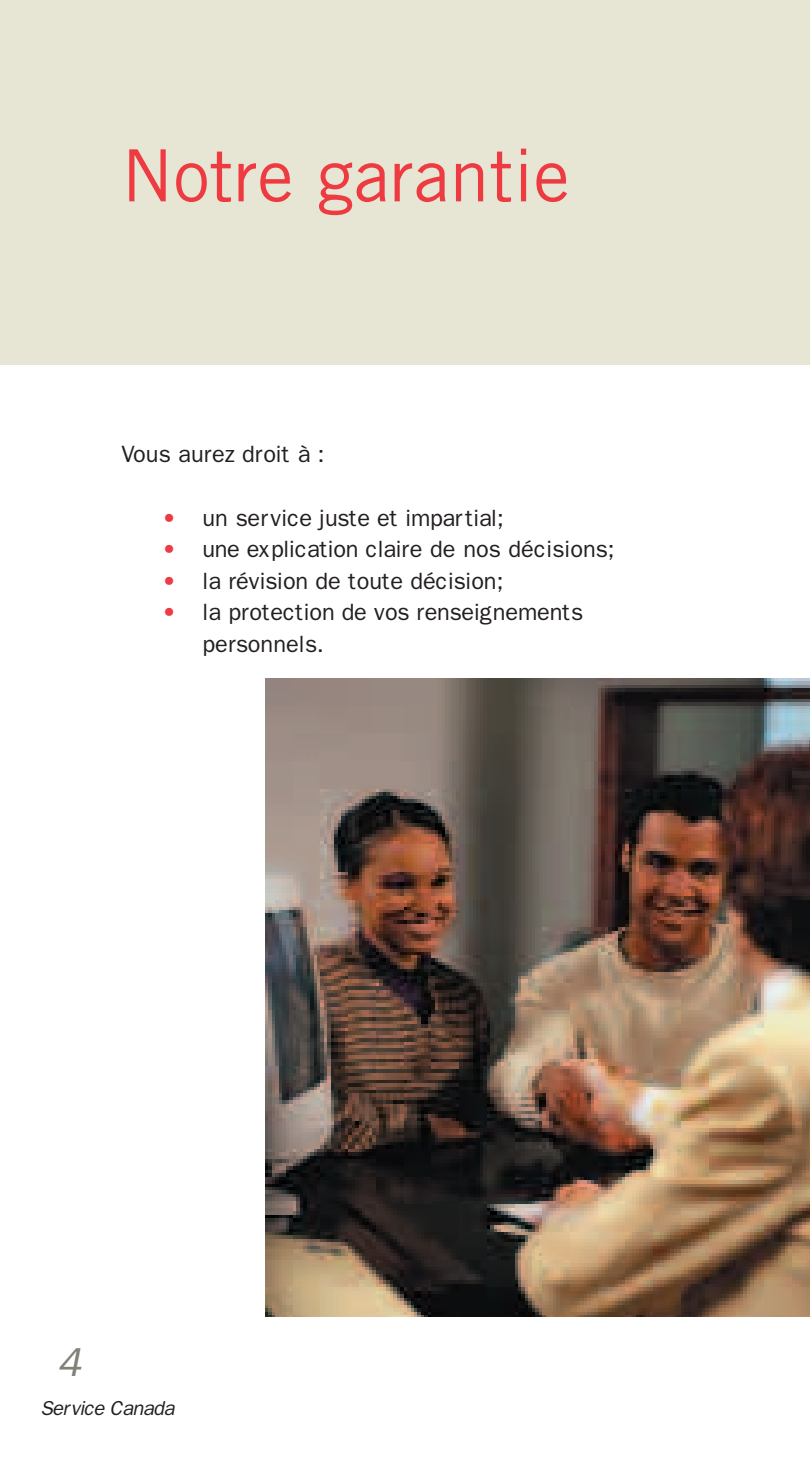
<style>
.page{position:relative;width:810px;height:1458px;background:#fff}
.page>*{position:absolute;margin:0;border:0;box-sizing:border-box;transform-origin:0 0}
.t1{font:72px "Trade Gothic";color:#ee3a41}
.t2{font:italic 40.5px "Franklin Gothic";color:#818178}
.t3{font:23.62px/31.5px "Franklin Gothic";letter-spacing:-.01em;color:#231f20}
.t4{font:italic 20.25px "Franklin Gothic";letter-spacing:-.03em;color:#231f20}
.s1{color:#ee3a41}
</style>
<div class="page">
<div style="left:0;top:0;width:810px;height:364px;background:#e7e5d4"></div>
<img style="left:266px;top:678px;width:544px;height:638px">
<h1 class="t1" style="left:122px;top:149px;width:450px">Notre garantie</h1>
<p class="t3" style="left:122px;top:438px;width:205px">Vous aurez droit à :</p>
<p class="t3" style="left:162px;top:502px;width:343px"><span class="s1">•</span> un service juste et impartial;</p>
<p class="t3" style="left:162px;top:533px;width:454px"><span class="s1">•</span> une explication claire de nos décisions;</p>
<p class="t3" style="left:162px;top:565px;width:343px"><span class="s1">•</span> la révision de toute décision;</p>
<p class="t3" style="left:203px;top:596px;width:382px;text-indent:-41px"><span class="s1">•</span> la protection de vos renseignements personnels.</p>
<h2 class="t2" style="left:57px;top:1338px;width:26px">4</h2>
<p class="t4" style="left:40px;top:1396px;width:135px">Service Canada</p>
</div>
